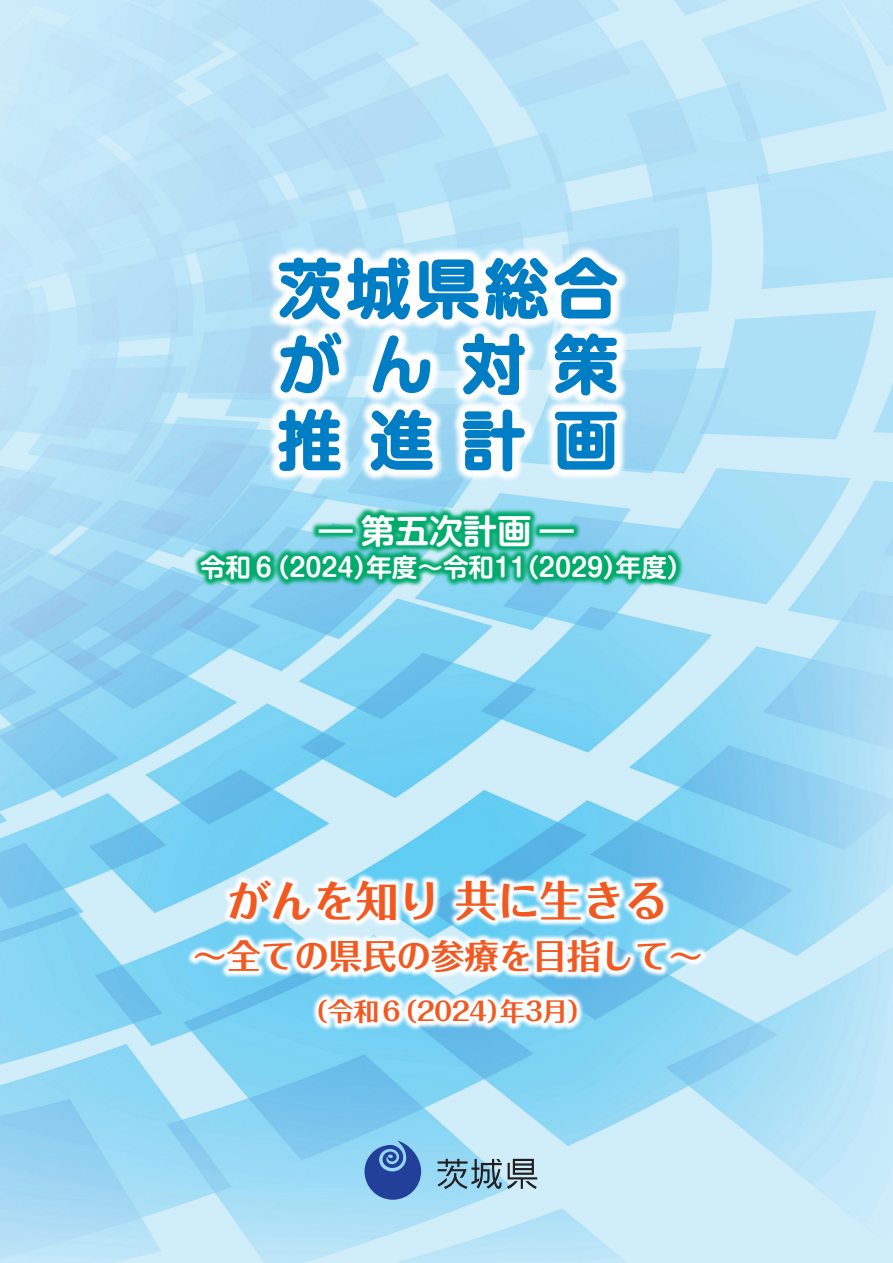
<style>
.page{position:relative;width:893px;height:1263px;background:#fff}
.page>*{position:absolute;margin:0;border:0;box-sizing:border-box;transform-origin:0 0}
.t1{font:700 63.75px/75.9px "Shin M Go Pro De";letter-spacing:.445em;color:#007ec5;text-align:justify}
.t2{font:700 42.45px "Folk Pro";color:#f15921}
.t3{font:700 34.05px "Folk Pro";color:#f15921}
.t4{font:700 34.05px "Shin M Go Pro De";color:#fff}
.t5{font:700 25.5px "Shin M Go Pro De";color:#fff}
.t6{font:700 25.5px "Folk Pro";color:#f15921}
</style>
<div class="page">
<img style="left:0;top:0;width:893px;height:1263px">
<img style="left:167px;top:818px;width:559px;height:60px">
<img style="left:244px;top:1035px;width:408px;height:51px">
<img style="left:209px;top:187px;width:478px;height:152px">
<img style="left:210px;top:262px;width:477px;height:77px">
<img style="left:208px;top:339px;width:479px;height:154px">
<svg style="left:278px;top:257px;width:63px;height:63px"></svg>
<svg style="left:347px;top:257px;width:132px;height:63px"></svg>
<svg style="left:485px;top:257px;width:63px;height:63px"></svg>
<svg style="left:554px;top:256px;width:64px;height:63px"></svg>
<svg style="left:280px;top:332px;width:62px;height:62px"></svg>
<svg style="left:372px;top:335px;width:59px;height:59px"></svg>
<svg style="left:462px;top:333px;width:64px;height:63px"></svg>
<svg style="left:553px;top:333px;width:64px;height:63px"></svg>
<svg style="left:278px;top:408px;width:63px;height:44px"></svg>
<svg style="left:370px;top:409px;width:63px;height:43px"></svg>
<svg style="left:462px;top:409px;width:63px;height:43px"></svg>
<svg style="left:554px;top:411px;width:64px;height:41px"></svg>
<svg style="left:364px;top:1140px;width:57px;height:60px;background:#4b76ba"></svg>
<svg style="left:438px;top:1159px;width:99px;height:30px;background:#7d9dac"></svg>
<img style="left:132px;top:878px;width:632px;height:157px">
<img style="left:138px;top:493px;width:613px;height:150px">
<img style="left:245px;top:452px;width:399px;height:158px">
<h1 class="t1" style="left:278px;top:243px;width:342px">茨城県総合がん対策推進計画</h1>
<h3 class="t4" style="left:319px;top:503px;width:257px">― 第五次計画 ―</h3>
<p class="t5" style="left:200px;top:547px;width:494px">令和６（2024）年度～令和11（2029）年度）</p>
<h2 class="t2" style="left:228px;top:865px;width:441px">がんを知り 共に生きる</h2>
<h3 class="t3" style="left:193px;top:927px;width:512px">～全ての県民の参療を目指して～</h3>
<p class="t6" style="left:302px;top:989px;width:293px">（令和６（2024）年３月）</p>
</div>
